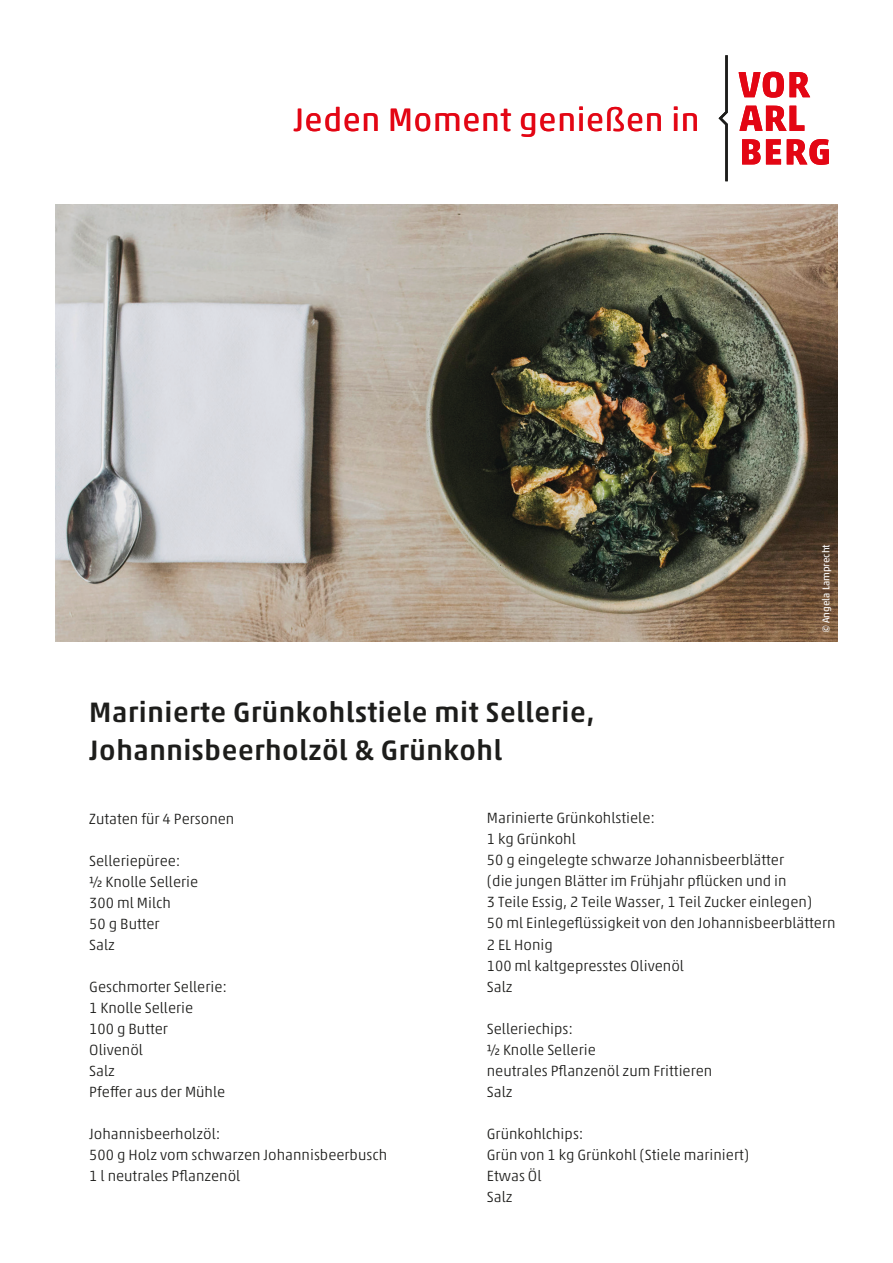
<style>
.page{position:relative;width:893px;height:1263px;background:#fff}
.page>*{position:absolute;margin:0;border:0;box-sizing:border-box;transform-origin:0 0}
.t1{font:32.85px "Akko Pro";letter-spacing:.02em;color:#e30614}
.t2{font:500 28.5px "Akko Pro";letter-spacing:.02em;color:#1d1d1b}
.t3{font:300 15px "Akko Pro";color:#1d1d1b}
.t4{font:10.05px "Akko Pro";color:#fff}
</style>
<div class="page">
<img style="left:55px;top:205px;width:783px;height:437px">
<svg style="left:718px;top:55px;width:10px;height:126px"></svg>
<svg style="left:739px;top:72px;width:90px;height:93px"></svg>
<p class="t1" style="left:294px;top:99px;width:407px">Jeden Moment genießen in</p>
<p class="t2" style="left:89px;top:695px;width:507px">Marinierte Grünkohlstiele mit Sellerie,</p>
<p class="t2" style="left:89px;top:732px;width:414px">Johannisbeerholzöl &amp; Grünkohl</p>
<p class="t4" style="left:820px;top:633px;width:90px;rotate:-90deg">© Angela Lamprecht</p>
<p class="t3" style="left:89px;top:810px;width:147px">Zutaten für 4 Personen</p>
<p class="t3" style="left:89px;top:852px;width:93px">Selleriepüree:</p>
<p class="t3" style="left:89px;top:873px;width:110px">½ Knolle Sellerie</p>
<p class="t3" style="left:89px;top:894px;width:83px">300 ml Milch</p>
<p class="t3" style="left:89px;top:915px;width:72px">50 g Butter</p>
<p class="t3" style="left:89px;top:936px;width:27px">Salz</p>
<p class="t3" style="left:89px;top:978px;width:139px">Geschmorter Sellerie:</p>
<p class="t3" style="left:89px;top:999px;width:106px">1 Knolle Sellerie</p>
<p class="t3" style="left:89px;top:1020px;width:80px">100 g Butter</p>
<p class="t3" style="left:89px;top:1041px;width:55px">Olivenöl</p>
<p class="t3" style="left:89px;top:1062px;width:27px">Salz</p>
<p class="t3" style="left:89px;top:1083px;width:137px">Pfeffer aus der Mühle</p>
<p class="t3" style="left:89px;top:1125px;width:133px">Johannisbeerholzöl:</p>
<p class="t3" style="left:89px;top:1146px;width:299px">500 g Holz vom schwarzen Johannisbeerbusch</p>
<p class="t3" style="left:89px;top:1167px;width:153px">1 l neutrales Pflanzenöl</p>
<p class="t3" style="left:487px;top:809px;width:170px">Marinierte Grünkohlstiele:</p>
<p class="t3" style="left:487px;top:830px;width:90px">1 kg Grünkohl</p>
<p class="t3" style="left:487px;top:851px;width:299px">50 g eingelegte schwarze Johannisbeerblätter</p>
<p class="t3" style="left:487px;top:872px;width:301px">(die jungen Blätter im Frühjahr pflücken und in</p>
<p class="t3" style="left:487px;top:893px;width:327px">3 Teile Essig, 2 Teile Wasser, 1 Teil Zucker einlegen)</p>
<p class="t3" style="left:487px;top:914px;width:350px">50 ml Einlegeflüssigkeit von den Johannisbeerblättern</p>
<p class="t3" style="left:487px;top:935px;width:68px">2 EL Honig</p>
<p class="t3" style="left:487px;top:956px;width:199px">100 ml kaltgepresstes Olivenöl</p>
<p class="t3" style="left:487px;top:977px;width:27px">Salz</p>
<p class="t3" style="left:487px;top:1019px;width:88px">Selleriechips:</p>
<p class="t3" style="left:487px;top:1040px;width:110px">½ Knolle Sellerie</p>
<p class="t3" style="left:487px;top:1061px;width:227px">neutrales Pflanzenöl zum Frittieren</p>
<p class="t3" style="left:487px;top:1082px;width:27px">Salz</p>
<p class="t3" style="left:487px;top:1124px;width:98px">Grünkohlchips:</p>
<p class="t3" style="left:487px;top:1145px;width:264px">Grün von 1 kg Grünkohl (Stiele mariniert)</p>
<p class="t3" style="left:487px;top:1166px;width:56px">Etwas Öl</p>
<p class="t3" style="left:487px;top:1187px;width:27px">Salz</p>
</div>
